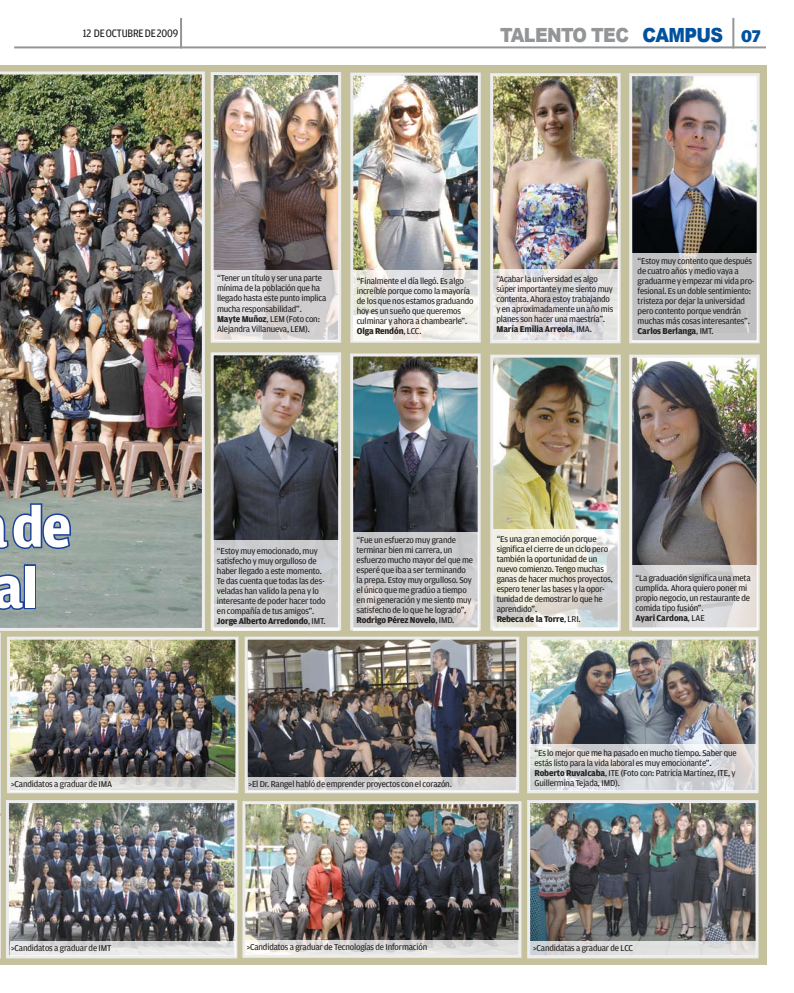
<style>
.page{position:relative;width:794px;height:993px;background:#fff}
.page>*{position:absolute;margin:0;border:0;box-sizing:border-box;transform-origin:0 0}
.t1{font:700 58.3px/60.8px "Amplitude";color:#fff;text-align:center}
.t2{font:900 19.5px "Arial";letter-spacing:-.035em;color:#939597;scale:.9 1}
.t3{font:11.5px "Amplitude";letter-spacing:-.015em;color:#221e1f;scale:.9 1}
.t4{font:9px/10px "Amplitude";letter-spacing:-.015em;color:#221e1f}
.s1{color:#00529f}
.s2{font-family:"Amplitude";font-size:18px;color:#00529f}
.s3{font-weight:700}
</style>
<div class="page">
<div style="left:0;top:65px;width:767px;height:899px;background:#c5c19d"></div>
<img style="left:0;top:71px;width:205px;height:559px">
<hr style="left:14px;top:46px;width:752px;height:2px;background:#939597">
<hr style="left:180px;top:18px;width:2px;height:30px;background:#939597">
<hr style="left:732px;top:18px;width:2px;height:30px;background:#939597">
<svg style="left:0;top:501px;width:73px;height:49px;background:#73889d"></svg>
<svg style="left:0;top:572px;width:26px;height:39px"></svg>
<div style="left:24px;top:564px;width:12px;height:45px;border:3px solid #1b4298"></div>
<img style="left:215px;top:76px;width:122px;height:194px">
<div style="left:211px;top:72px;width:130px;height:270px;border:3px solid #ededee"></div>
<svg style="left:213px;top:270px;width:126px;height:71px;background:#d9d6d7"></svg>
<img style="left:633px;top:77px;width:122px;height:176px">
<div style="left:629px;top:73px;width:130px;height:270px;border:3px solid #ededee"></div>
<div style="left:632px;top:253px;width:125px;height:88px;background:#c0c0c1"></div>
<img style="left:494px;top:77px;width:122px;height:192px">
<div style="left:490px;top:73px;width:130px;height:270px;border:3px solid #ededee"></div>
<svg style="left:493px;top:269px;width:125px;height:72px;background:#dfddde"></svg>
<img style="left:354px;top:77px;width:123px;height:193px">
<div style="left:350px;top:73px;width:131px;height:269px;border:3px solid #ededee"></div>
<svg style="left:353px;top:270px;width:125px;height:71px;background:#ebeae6"></svg>
<img style="left:215px;top:356px;width:122px;height:184px">
<div style="left:211px;top:352px;width:130px;height:278px;border:3px solid #ededee"></div>
<div style="left:213px;top:540px;width:126px;height:90px;background:#cacacb"></div>
<img style="left:633px;top:358px;width:122px;height:207px">
<div style="left:629px;top:354px;width:130px;height:276px;border:3px solid #ededee"></div>
<svg style="left:632px;top:565px;width:125px;height:65px;background:#d9d8d8"></svg>
<img style="left:494px;top:358px;width:123px;height:171px">
<div style="left:490px;top:354px;width:131px;height:276px;border:3px solid #ededee"></div>
<svg style="left:493px;top:529px;width:125px;height:101px;background:#e6e5de"></svg>
<img style="left:354px;top:357px;width:122px;height:175px">
<div style="left:350px;top:353px;width:130px;height:277px;border:3px solid #ededee"></div>
<svg style="left:353px;top:532px;width:125px;height:98px;background:#cccbcc"></svg>
<img style="left:246px;top:805px;width:271px;height:135px">
<div style="left:242px;top:801px;width:279px;height:156px;border:3px solid #ededee"></div>
<img style="left:10px;top:803px;width:223px;height:138px">
<div style="left:6px;top:799px;width:231px;height:159px;border:3px solid #ededee"></div>
<img style="left:11px;top:640px;width:223px;height:137px">
<div style="left:7px;top:636px;width:231px;height:157px;border:3px solid #ededee"></div>
<svg style="left:0;top:632px;width:1px;height:326px"></svg>
<img style="left:249px;top:640px;width:266px;height:137px">
<div style="left:245px;top:636px;width:274px;height:157px;border:3px solid #ededee"></div>
<img style="left:531px;top:640px;width:223px;height:104px">
<div style="left:527px;top:636px;width:231px;height:157px;border:3px solid #ededee"></div>
<img style="left:531px;top:803px;width:223px;height:138px">
<div style="left:527px;top:799px;width:231px;height:159px;border:3px solid #ededee"></div>
<svg style="left:529px;top:744px;width:227px;height:47px;background:#d8d9db"></svg>
<svg style="left:10px;top:777px;width:226px;height:14px;background:#dededb"></svg>
<svg style="left:247px;top:777px;width:269px;height:14px;background:#d5d4d4"></svg>
<svg style="left:10px;top:941px;width:226px;height:14px;background:#dfe0df"></svg>
<svg style="left:245px;top:940px;width:273px;height:14px;background:#dedddb"></svg>
<svg style="left:530px;top:941px;width:226px;height:14px;background:#dcdcdc"></svg>
<p class="t3" style="left:83px;top:27px;width:107px">12 DE OCTUBRE DE 2009</p>
<h2 class="t2" style="left:500px;top:24px;width:291px">TALENTO TEC <span class="s1">CAMPUS</span> <span class="s2">07</span></h2>
<h1 class="t1" style="left:-7px;top:497px;width:79px">de al</h1>
<p class="t4" style="left:217px;top:273px;width:111px">“Tener un título y ser una parte mínima de la población que ha llegado hasta este punto implica mucha responsabilidad”.<br><span class="s3">Mayte Muñoz</span>, LEM (Foto con:<br>Alejandra Villanueva, LEM).</p>
<p class="t4" style="left:357px;top:276px;width:118px">“Finalmente el día llegó. Es algo increíble porque como la mayoría de los que nos estamos graduando hoy es un sueño que queremos culminar y ahora a chambearle”.<br><span class="s3">Olga Rendón</span>, LCC.</p>
<p class="t4" style="left:496px;top:274px;width:118px">“Acabar la universidad es algo súper importante y me siento muy contenta. Ahora estoy trabajando y en aproximadamente un año mis planes son hacer una maestría”.<br><span class="s3">María Emilia Arreola</span>, IMA.</p>
<p class="t4" style="left:637px;top:255px;width:118px">“Estoy muy contento que después de cuatro años y medio vaya a graduarme y empezar mi vida pro&shy;fesional. Es un doble sentimiento: tristeza por dejar la universidad pero contento porque vendrán muchas más cosas interesantes”.<br><span class="s3">Carlos Berlanga</span>, IMT.</p>
<p class="t4" style="left:217px;top:545px;width:110px">“Estoy muy emocionado, muy satisfecho y muy orgulloso de haber llegado a este momento.<br>Te das cuenta que todas las des&shy;veladas han valido la pena y lo interesante de poder hacer todo en compañía de tus amigos”.<br><span class="s3">Jorge Alberto Arredondo</span>, IMT.</p>
<p class="t4" style="left:356px;top:535px;width:118px">“Fue un esfuerzo muy grande terminar bien mi carrera, un esfuerzo mucho mayor del que me esperé que iba a ser terminando la prepa. Estoy muy orgulloso. Soy el único que me gradúo a tiempo en mi generación y me siento muy satisfecho de lo que he logrado”,<br><span class="s3">Rodrigo Pérez Novelo</span>, IMD.</p>
<p class="t4" style="left:496px;top:534px;width:118px">“Es una gran emoción porque significa el cierre de un ciclo pero también la oportunidad de un nuevo comienzo. Tengo muchas ganas de hacer muchos proyectos, espero tener las bases y la opor&shy;tunidad de demostrar lo que he aprendido”.<br><span class="s3">Rebeca de la Torre</span>, LRI.</p>
<p class="t4" style="left:635px;top:573px;width:116px">“La graduación significa una meta cumplida. Ahora quiero poner mi propio negocio, un restaurante de comida tipo fusión”.<br><span class="s3">Ayari Cardona</span>, LAE</p>
<p class="t4" style="left:534px;top:747px;width:204px">“Es lo mejor que me ha pasado en mucho tiempo. Saber que estás listo para la vida laboral es muy emocionante”.<br><span class="s3">Roberto Ruvalcaba</span>, ITE (Foto con: Patricia Martínez, ITE, y</p>
<p class="t4" style="left:11px;top:779px;width:103px">&gt;Candidatos a graduar de IMA</p>
<p class="t4" style="left:249px;top:779px;width:205px">&gt;El Dr. Rangel habló de emprender proyectos con el corazón.</p>
<p class="t4" style="left:534px;top:777px;width:87px">Guillermina Tejada, IMD).</p>
<p class="t4" style="left:11px;top:943px;width:102px">&gt;Candidatos a graduar de IMT</p>
<p class="t4" style="left:247px;top:942px;width:182px">&gt;Candidatos a graduar de Tecnologías de Información</p>
<p class="t4" style="left:533px;top:943px;width:101px">&gt;Candidatas a graduar de LCC</p>
</div>
